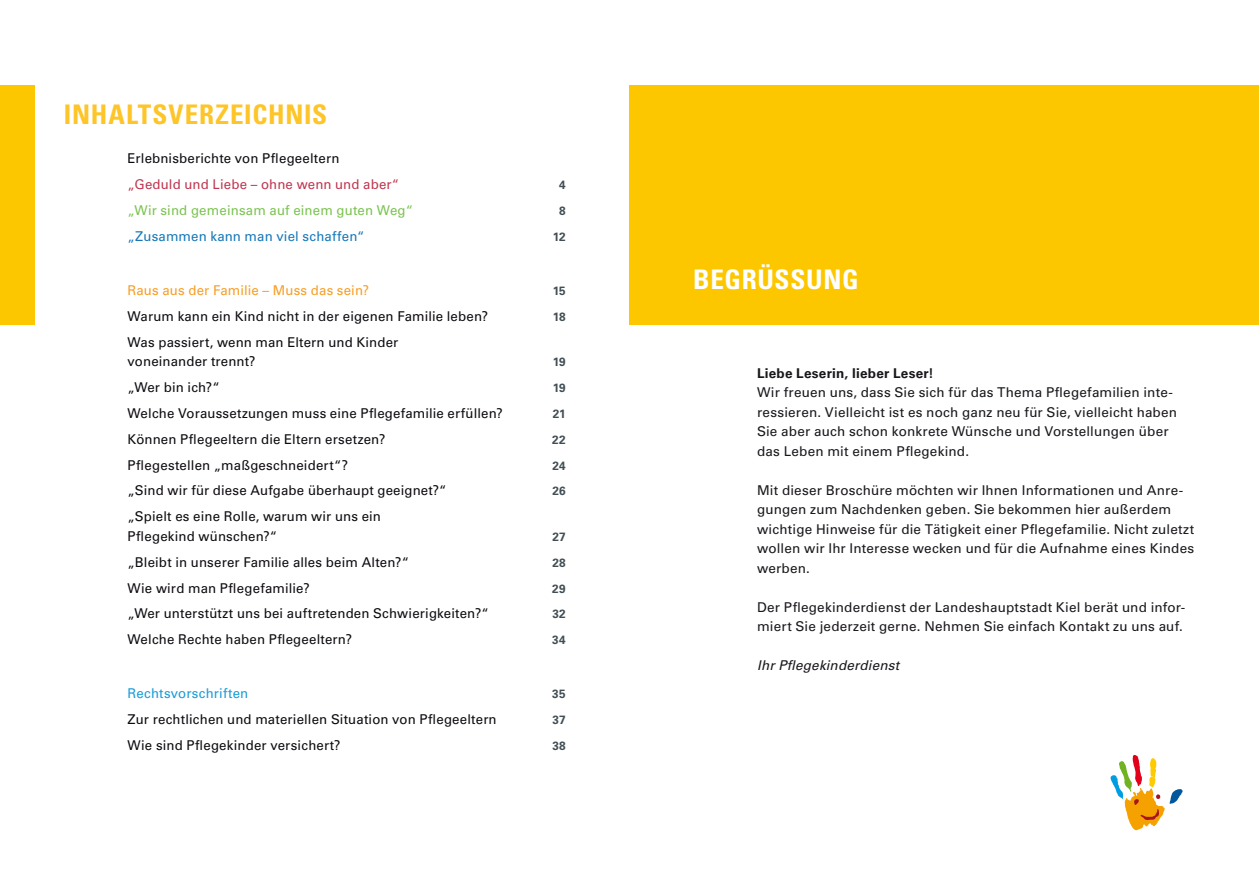
<style>
.page{position:relative;width:1259px;height:893px;background:#fff}
.page>*{position:absolute;margin:0;border:0;box-sizing:border-box;transform-origin:0 0}
.t1{font:700 condensed 27px "Univers LT";letter-spacing:.025em;color:#fec528}
.t2{font:700 condensed 27px "Univers LT";letter-spacing:.025em;color:#fff}
.t3{font:13.5px/19.5px "Univers LT";letter-spacing:.01em;color:#0e0b10}
.t4{font:13.5px/19.5px "Univers LT";letter-spacing:.01em;color:#1a171c}
.t5{font:13.5px "Univers LT";letter-spacing:.015em;color:#7bc350}
.t6{font:13.5px "Univers LT";letter-spacing:.01em;color:#c03650}
.t7{font:13.5px "Univers LT";letter-spacing:.01em;color:#f89e25}
.t8{font:13.5px "Univers LT";letter-spacing:.01em;color:#1678b9}
.t9{font:700 13.5px "Univers LT";letter-spacing:.02em;color:#1a171c}
.t10{font:italic 13.5px "Univers LT";letter-spacing:.01em;color:#1a171c}
.t11{font:13.5px "Univers LT";letter-spacing:.015em;color:#1a9cd8}
.t12{font:700 12px "Univers LT";letter-spacing:.015em;color:#414f54}
</style>
<div class="page">
<div style="left:629px;top:85px;width:630px;height:240px;background:#fdc700"></div>
<svg style="left:1110px;top:755px;width:72px;height:75px"></svg>
<div style="left:0;top:85px;width:34px;height:240px;background:#fdc700"></div>
<h1 class="t1" style="left:64px;top:98px;width:265px">INHALTSVERZEICHNIS</h1>
<p class="t3" style="left:128px;top:149px;width:213px">Erlebnisberichte von Pflegeeltern</p>
<p class="t6" style="left:128px;top:176px;width:273px">„Geduld und Liebe – ohne wenn und aber“</p>
<p class="t12" style="left:559px;top:178px;width:8px">4</p>
<p class="t5" style="left:128px;top:202px;width:287px">„Wir sind gemeinsam auf einem guten Weg“</p>
<p class="t12" style="left:559px;top:204px;width:8px">8</p>
<p class="t8" style="left:128px;top:228px;width:238px">„Zusammen kann man viel schaffen“</p>
<p class="t12" style="left:553px;top:230px;width:14px">21</p>
<p class="t7" style="left:128px;top:282px;width:243px">Raus aus der Familie – Muss das sein?</p>
<p class="t12" style="left:553px;top:284px;width:15px">15</p>
<p class="t3" style="left:128px;top:306px;width:362px">Warum kann ein Kind nicht in der eigenen Familie leben?</p>
<p class="t12" style="left:553px;top:309px;width:14px">18</p>
<p class="t3" style="left:128px;top:332px;width:272px">Was passiert, wenn man Eltern und Kinder voneinander trennt?</p>
<p class="t12" style="left:553px;top:355px;width:14px">19</p>
<p class="t3" style="left:128px;top:377px;width:94px">„Wer bin ich?“</p>
<p class="t12" style="left:553px;top:381px;width:14px">19</p>
<p class="t3" style="left:128px;top:403px;width:377px">Welche Voraussetzungen muss eine Pflegefamilie erfüllen?</p>
<p class="t12" style="left:553px;top:407px;width:14px">21</p>
<p class="t3" style="left:128px;top:429px;width:259px">Können Pflegeeltern die Eltern ersetzen?</p>
<p class="t12" style="left:552px;top:432px;width:15px">22</p>
<p class="t3" style="left:128px;top:455px;width:222px">Pflegestellen „maßgeschneidert“?</p>
<p class="t12" style="left:552px;top:458px;width:15px">24</p>
<p class="t3" style="left:128px;top:481px;width:320px">„Sind wir für diese Aufgabe überhaupt geeignet?“</p>
<p class="t12" style="left:552px;top:484px;width:15px">26</p>
<p class="t3" style="left:128px;top:507px;width:255px">„Spielt es eine Rolle, warum wir uns ein<br>Pflegekind wünschen?“</p>
<p class="t12" style="left:552px;top:530px;width:15px">27</p>
<p class="t3" style="left:128px;top:552px;width:283px">„Bleibt in unserer Familie alles beim Alten?“</p>
<p class="t12" style="left:552px;top:555px;width:15px">28</p>
<p class="t3" style="left:128px;top:578px;width:183px">Wie wird man Pflegefamilie?</p>
<p class="t12" style="left:552px;top:581px;width:15px">29</p>
<p class="t3" style="left:128px;top:604px;width:363px">„Wer unterstützt uns bei auftretenden Schwierigkeiten?“</p>
<p class="t12" style="left:552px;top:607px;width:15px">32</p>
<p class="t3" style="left:128px;top:630px;width:226px">Welche Rechte haben Pflegeeltern?</p>
<p class="t12" style="left:552px;top:633px;width:15px">34</p>
<p class="t11" style="left:128px;top:685px;width:122px">Rechtsvorschriften</p>
<p class="t12" style="left:552px;top:687px;width:15px">35</p>
<p class="t3" style="left:128px;top:710px;width:371px">Zur rechtlichen und materiellen Situation von Pflegeeltern</p>
<p class="t12" style="left:552px;top:713px;width:15px">37</p>
<p class="t3" style="left:128px;top:735px;width:214px">Wie sind Pflegekinder versichert?</p>
<p class="t12" style="left:552px;top:739px;width:15px">38</p>
<h1 class="t2" style="left:693px;top:262px;width:167px">BEGRÜSSUNG</h1>
<p class="t9" style="left:757px;top:368px;width:178px">Liebe Leserin, lieber Leser!</p>
<p class="t4" style="left:757px;top:384px;width:421px">Wir freuen uns, dass Sie sich für das Thema Pflegefamilien inte&shy;ressieren. Vielleicht ist es noch ganz neu für Sie, vielleicht haben Sie aber auch schon konkrete Wünsche und Vorstellungen über das Leben mit einem Pflegekind.</p>
<p class="t4" style="left:757px;top:481px;width:439px">Mit dieser Broschüre möchten wir Ihnen Informationen und Anre&shy;gungen zum Nachdenken geben. Sie bekommen hier außerdem wichtige Hinweise für die Tätigkeit einer Pflegefamilie. Nicht zuletzt wollen wir Ihr Interesse wecken und für die Aufnahme eines Kindes werben.</p>
<p class="t4" style="left:757px;top:598px;width:430px">Der Pflegekinderdienst der Landeshauptstadt Kiel berät und infor&shy;miert Sie jederzeit gerne. Nehmen Sie einfach Kontakt zu uns auf.</p>
<p class="t10" style="left:757px;top:660px;width:144px">Ihr Pflegekinderdienst</p>
</div>
